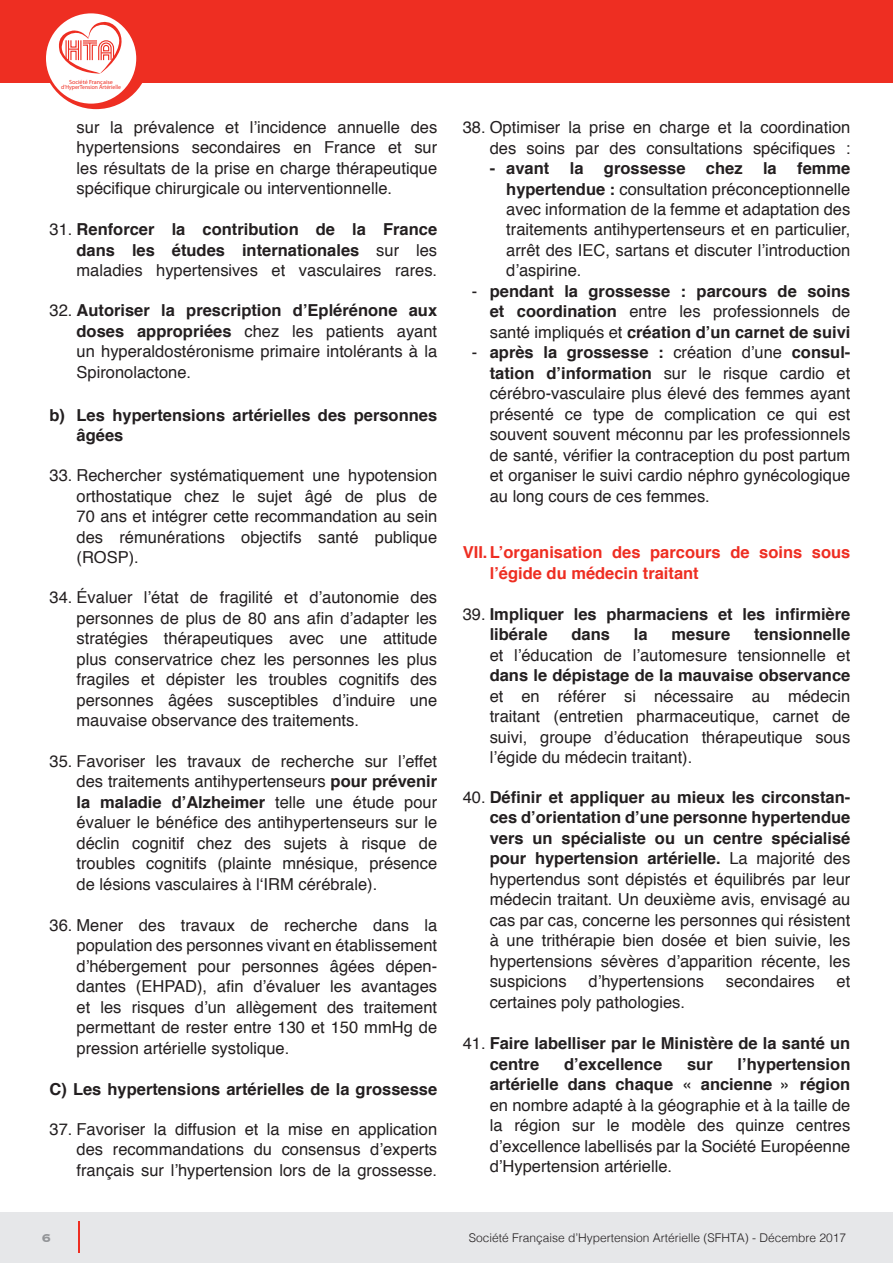
<style>
.page{position:relative;width:893px;height:1263px;background:#fff}
.page>*{position:absolute;margin:0;border:0;box-sizing:border-box;transform-origin:0 0}
.t1{font:16.5px/20.5px "Helvetica";color:#231f20;text-align:justify}
.t2{font:700 16.5px/20.5px "Helvetica";color:#231f20}
.t3{font:700 16.5px/20.5px "Helvetica";color:#ee2e22}
.t4{font:700 15px "Copperplate";color:#939598}
.t5{font:300 12px "Helvetica";color:#231f20}
.t6{font:700 6px/5.7px "Bliss";color:#ee2e22;text-align:center}
.s1{font-weight:400}
.s2{font-weight:700}
</style>
<div class="page">
<div style="left:0;top:1212px;width:893px;height:51px;background:#e6e7e9"></div>
<hr style="left:78px;top:1221px;width:2px;height:32px;background:#ee2e22">
<div style="left:0;top:0;width:893px;height:82px;background:#ee2e22"></div>
<div style="left:42px;top:2px;width:108px;height:107px;background:#ee2e22;border-radius:50%"></div>
<div style="left:46px;top:13px;width:90px;height:91px;background:#fff;border-radius:50%"></div>
<svg style="left:55px;top:17px;width:74px;height:57px"></svg>
<p class="t6" style="left:61px;top:79px;width:61px">Société Française d’HyperTension Artérielle</p>
<p class="t1" style="left:77px;top:117px;width:362px">sur la prévalence et l’incidence annuelle des hypertensions secondaires en France et sur les résultats de la prise en charge thérapeutique spécifique chirurgicale ou interventionnelle.</p>
<p class="t2" style="left:77px;top:220px;width:362px;text-align:justify;text-indent:-27px"><span class="s1">31.</span> Renforcer la contribution de la France dans les études internationales <span class="s1">sur les maladies hypertensives et vasculaires rares.</span></p>
<p class="t1" style="left:77px;top:301px;width:362px;text-indent:-27px">32. <span class="s2">Autoriser la prescription d’Eplérénone aux doses appropriées</span> chez les patients ayant un hyperaldostéronisme primaire intolérants à la Spironolactone.</p>
<p class="t2" style="left:77px;top:405px;width:362px;text-indent:-27px">b) Les hypertensions artérielles des personnes âgées</p>
<p class="t1" style="left:77px;top:466px;width:362px;text-indent:-27px">33. Rechercher systématiquement une hypotension orthostatique chez le sujet âgé de plus de 70 ans et intégrer cette recommandation au sein des rémunérations objectifs santé publique (ROSP).</p>
<p class="t1" style="left:77px;top:588px;width:362px;text-indent:-27px">34. Évaluer l’état de fragilité et d’autonomie des personnes de plus de 80 ans afin d’adapter les stratégies thérapeutiques avec une attitude plus conservatrice chez les personnes les plus fragiles et dépister les troubles cognitifs des personnes âgées susceptibles d’induire une mauvaise observance des traitements.</p>
<p class="t1" style="left:77px;top:751px;width:362px;text-indent:-27px">35. Favoriser les travaux de recherche sur l’effet des traitements antihypertenseurs <span class="s2">pour prévenir la maladie d’Alzheimer</span> telle une étude pour évaluer le bénéfice des antihypertenseurs sur le déclin cognitif chez des sujets à risque de troubles cognitifs (plainte mnésique, présence de lésions vasculaires à l‘IRM cérébrale).</p>
<p class="t1" style="left:77px;top:915px;width:362px;text-indent:-27px">36. Mener des travaux de recherche dans la population des personnes vivant en établissement d’hébergement pour personnes âgées dépen&shy;dantes (EHPAD), afin d’évaluer les avantages et les risques d’un allègement des traitement permettant de rester entre 130 et 150 mmHg de pression artérielle systolique.</p>
<p class="t2" style="left:50px;top:1079px;width:389px">C) Les hypertensions artérielles de la grossesse</p>
<p class="t1" style="left:77px;top:1119px;width:362px;text-indent:-27px">37. Favoriser la diffusion et la mise en application des recommandations du consensus d’experts français sur l’hypertension lors de la grossesse.</p>
<p class="t1" style="left:463px;top:118px;width:389px;text-align:right">38. Optimiser la prise en charge et la coordination des soins par des consultations spécifiques :</p>
<p class="t1" style="left:506px;top:158px;width:346px;text-indent:-16px"><span class="s2">- avant la grossesse chez la femme hypertendue :</span> consultation préconceptionnelle avec information de la femme et adaptation des traitements antihypertenseurs et en particulier, arrêt des IEC, sartans et discuter l’introduction d’aspirine.</p>
<p class="t2" style="left:490px;top:281px;width:362px;text-align:justify;text-indent:-18px"><span class="s1">-</span> pendant la grossesse : parcours de soins et coordination <span class="s1">entre les professionnels de santé impliqués et</span> création d’un carnet de suivi</p>
<p class="t1" style="left:490px;top:343px;width:362px;text-indent:-18px">- <span class="s2">après la grossesse :</span> création d’une <span class="s2">consul&shy;tation d’information</span> sur le risque cardio et cérébro-vasculaire plus élevé des femmes ayant présenté ce type de complication ce qui est souvent souvent méconnu par les professionnels de santé, vérifier la contraception du post partum et organiser le suivi cardio néphro gynécologique au long cours de ces femmes.</p>
<p class="t3" style="left:490px;top:542px;width:362px;text-indent:-27px">VII. L’organisation des parcours de soins sous l’égide du médecin traitant</p>
<p class="t2" style="left:490px;top:604px;width:362px;text-indent:-27px"><span class="s1">39.</span> Impliquer les pharmaciens et les infirmière libérale</p>
<p class="t2" style="left:571px;top:624px;width:40px">dans</p>
<p class="t2" style="left:634px;top:624px;width:15px">la</p>
<p class="t2" style="left:671px;top:624px;width:60px">mesure</p>
<p class="t2" style="left:754px;top:624px;width:98px">tensionnelle</p>
<p class="t1" style="left:490px;top:645px;width:362px">et l’éducation de l’automesure tensionnelle et</p>
<p class="t2" style="left:490px;top:665px;width:362px">dans le dépistage de la mauvaise observance</p>
<p class="t1" style="left:490px;top:686px;width:362px">et en référer si nécessaire au médecin traitant (entretien pharmaceutique, carnet de suivi, groupe d’éducation thérapeutique sous l’égide du médecin traitant).</p>
<p class="t1" style="left:490px;top:787px;width:362px;text-indent:-27px">40. <span class="s2">Définir et appliquer au mieux les circonstan&shy;ces d’orientation d’une personne hypertendue vers un spécialiste ou un centre spécialisé pour hypertension artérielle.</span> La majorité des hypertendus sont dépistés et équilibrés par leur médecin traitant. Un deuxième avis, envisagé au cas par cas, concerne les personnes qui résistent à une trithérapie bien dosée et bien suivie, les hypertensions sévères d’apparition récente, les suspicions</p>
<p class="t1" style="left:588px;top:972px;width:117px">d’hypertensions</p>
<p class="t1" style="left:726px;top:972px;width:90px">secondaires</p>
<p class="t1" style="left:837px;top:972px;width:15px">et</p>
<p class="t1" style="left:490px;top:992px;width:197px">certaines poly pathologies.</p>
<p class="t2" style="left:490px;top:1033px;width:362px;text-indent:-27px"><span class="s1">41.</span> Faire labelliser par le Ministère de la santé un centre</p>
<p class="t2" style="left:490px;top:1054px;width:362px;text-align:right">l’hypertension<br>artérielle dans chaque « ancienne » région</p>
<p class="t1" style="left:490px;top:1095px;width:362px">en nombre adapté à la géographie et à la taille de la région sur le modèle des quinze centres d’excellence labellisés par la Société Européenne d’Hypertension artérielle.</p>
<p class="t2" style="left:564px;top:1054px;width:100px">d’excellence</p>
<p class="t2" style="left:687px;top:1054px;width:27px">sur</p>
<p class="t4" style="left:42px;top:1228px;width:11px">6</p>
<p class="t5" style="left:469px;top:1227px;width:379px">Société Française d’Hypertension Artérielle (SFHTA) - Décembre 2017</p>
</div>
